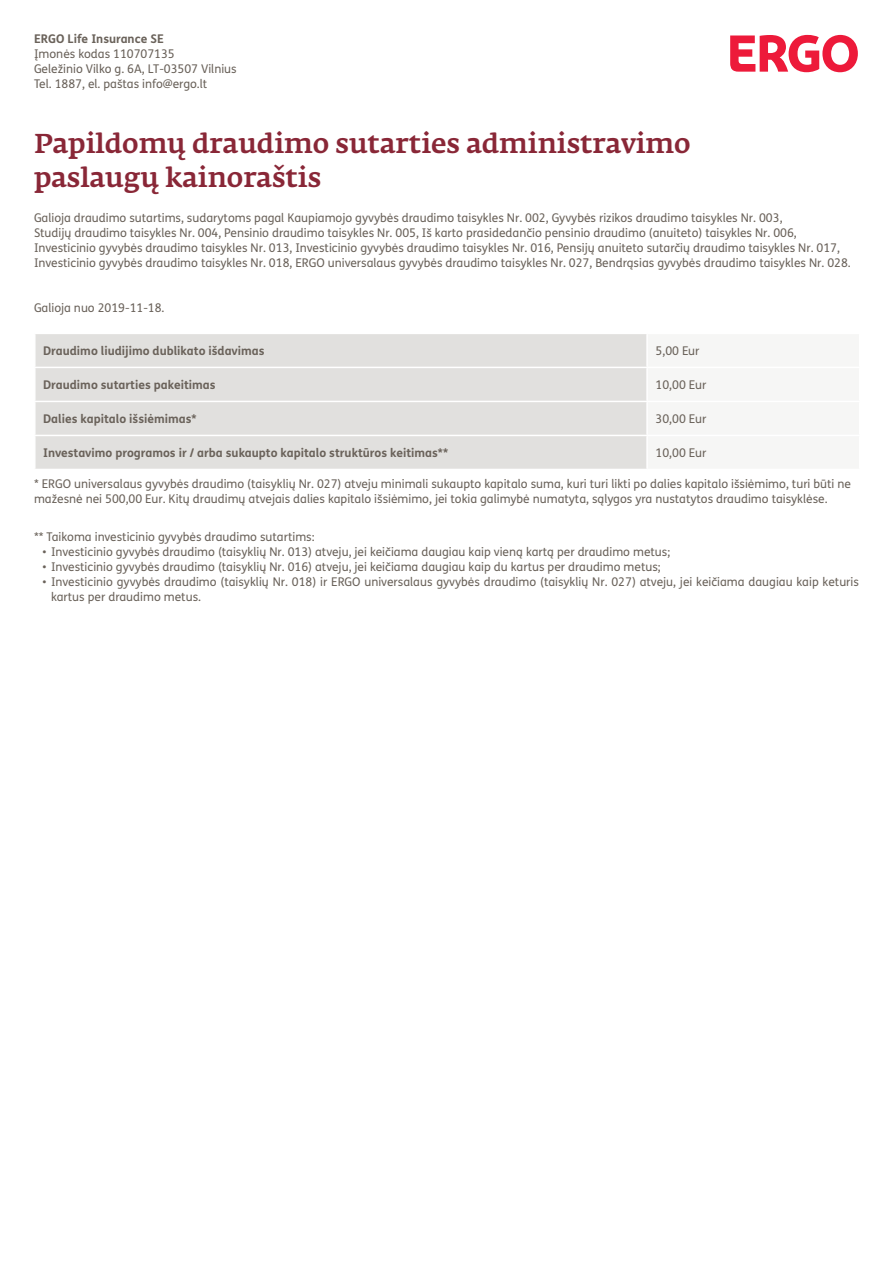
<style>
.page{position:relative;width:893px;height:1263px;background:#fff}
.page>*{position:absolute;margin:0;border:0;box-sizing:border-box;transform-origin:0 0}
.antraste{font:500 27px/34.5px "Fedra Serif A Pro";color:#892737}
.tekstas{font:12px/15px "FS Me";color:#6a625a}
.atitrauktas{font:12px/15px "FS Me";color:#6a625a}
.tekstas-2{font:700 12px "FS Me";color:#6a625a}
.s1{font-weight:700}
</style>
<div class="page">
<svg style="left:730px;top:35px;width:128px;height:37px"></svg>
<div style="left:36px;top:334px;width:610px;height:135px;background:#e1e0de"></div>
<hr style="left:34px;top:367px;width:613px;height:1px;background:#fff">
<hr style="left:34px;top:401px;width:613px;height:1px;background:#fff">
<hr style="left:34px;top:435px;width:613px;height:1px;background:#fff">
<p class="tekstas" style="left:34px;top:31px;width:204px"><span class="s1">ERGO Life Insurance SE<br></span>Įmonės kodas 110707135<br>Geležinio Vilko g. 6A, LT-03507 Vilnius</p>
<p class="tekstas" style="left:34px;top:76px;width:175px">Tel. 1887, el. paštas info@ergo.lt</p>
<p class="antraste" style="left:34px;top:126px;width:658px">Papildomų draudimo sutarties administravimo paslaugų kainoraštis</p>
<p class="tekstas" style="left:34px;top:210px;width:818px">Galioja draudimo sutartims, sudarytoms pagal Kaupiamojo gyvybės draudimo taisykles Nr. 002, Gyvybės rizikos draudimo taisykles Nr. 003,<br>Studijų draudimo taisykles Nr. 004, Pensinio draudimo taisykles Nr. 005, Iš karto prasidedančio pensinio draudimo (anuiteto) taisykles Nr. 006, Investicinio gyvybės draudimo taisykles Nr. 013, Investicinio gyvybės draudimo taisykles Nr. 016, Pensijų anuiteto sutarčių draudimo taisykles Nr. 017, Investicinio gyvybės draudimo taisykles Nr. 018, ERGO universalaus gyvybės draudimo taisykles Nr. 027, Bendrąsias gyvybės draudimo taisykles Nr. 028.</p>
<p class="tekstas" style="left:34px;top:300px;width:132px">Galioja nuo 2019-11-18.</p>
<p class="tekstas-2" style="left:43px;top:341px;width:223px">Draudimo liudijimo dublikato išdavimas</p>
<p class="tekstas" style="left:656px;top:343px;width:45px">5,00 Eur</p>
<p class="tekstas-2" style="left:43px;top:375px;width:174px">Draudimo sutarties pakeitimas</p>
<p class="tekstas" style="left:656px;top:377px;width:52px">10,00 Eur</p>
<p class="tekstas-2" style="left:43px;top:409px;width:155px">Dalies kapitalo išsiėmimas*</p>
<p class="tekstas" style="left:656px;top:411px;width:52px">30,00 Eur</p>
<p class="tekstas-2" style="left:43px;top:443px;width:406px">Investavimo programos ir / arba sukaupto kapitalo struktūros keitimas**</p>
<p class="tekstas" style="left:656px;top:445px;width:52px">10,00 Eur</p>
<p class="tekstas" style="left:34px;top:476px;width:818px">* ERGO universalaus gyvybės draudimo (taisyklių Nr. 027) atveju minimali sukaupto kapitalo suma, kuri turi likti po dalies kapitalo išsiėmimo, turi būti ne mažesnė nei 500,00 Eur. Kitų draudimų atvejais dalies kapitalo išsiėmimo, jei tokia galimybė numatyta, sąlygos yra nustatytos draudimo taisyklėse.</p>
<p class="tekstas" style="left:34px;top:529px;width:282px">** Taikoma investicinio gyvybės draudimo sutartims:</p>
<p class="atitrauktas" style="left:43px;top:544px;width:629px">• Investicinio gyvybės draudimo (taisyklių Nr. 013) atveju, jei keičiama daugiau kaip vieną kartą per draudimo metus;</p>
<p class="atitrauktas" style="left:43px;top:559px;width:620px">• Investicinio gyvybės draudimo (taisyklių Nr. 016) atveju, jei keičiama daugiau kaip du kartus per draudimo metus;</p>
<p class="atitrauktas" style="left:51px;top:574px;width:809px;text-indent:-9px">• Investicinio gyvybės draudimo (taisyklių Nr. 018) ir ERGO universalaus gyvybės draudimo (taisyklių Nr. 027) atveju, jei keičiama daugiau kaip keturis kartus per draudimo metus.</p>
</div>
